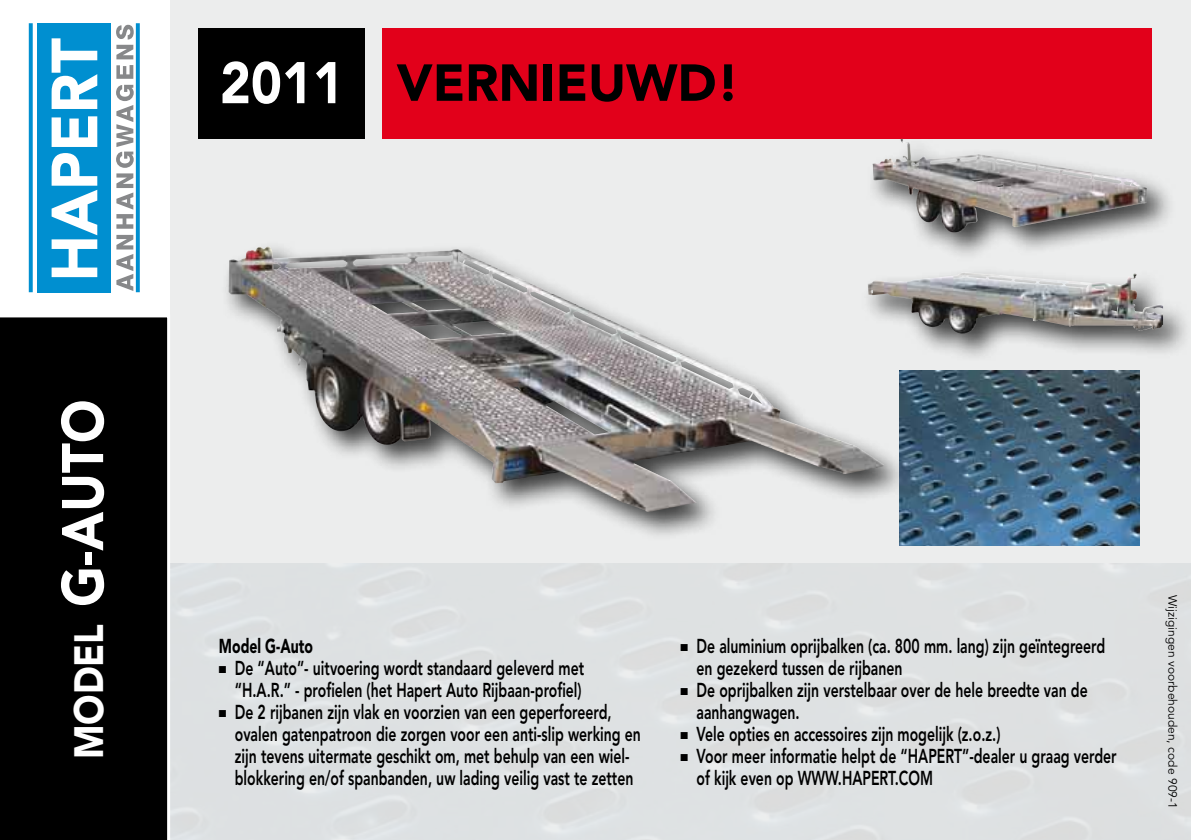
<style>
.page{position:relative;width:1191px;height:840px;background:#fff}
.page>*{position:absolute;margin:0;border:0;box-sizing:border-box;transform-origin:0 0}
.t1{font:900 58px "Avenir LT Std";color:#fff;scale:.9 1}
.t2{font:900 58px "Avenir LT Std";color:#fff;scale:.9 1}
.t3{font:900 51.4px "Avenir LT Std";color:#000}
.t4{font:800 20px/22px "Avenir LT Std";color:#000;scale:.7 1}
.t5{font:900 20px "Avenir LT Std";color:#000;scale:.7 1}
.t6{font:12px "Avenir LT Std";color:#000}
.s1{font-size:40.6px}
</style>
<div class="page">
<div style="left:170px;top:0;width:1021px;height:839px;background:linear-gradient(to right,#e3e5e6,#e1e3e4)"></div>
<div style="left:0;top:317px;width:168px;height:522px;background:#000"></div>
<div style="left:382px;top:28px;width:769px;height:110px;background:#e2001a"></div>
<div style="left:221px;top:240px;width:690px;height:301px;background:#000;opacity:.75"></div>
<img style="left:228px;top:246px;width:656px;height:266px">
<div style="left:866px;top:134px;width:310px;height:128px;background:#000;opacity:.75"></div>
<img style="left:872px;top:139px;width:274px;height:95px">
<div style="left:861px;top:265px;width:330px;height:98px;background:#000;opacity:.75"></div>
<img style="left:867px;top:272px;width:296px;height:65px">
<div style="left:198px;top:28px;width:167px;height:110px;background:#000"></div>
<div style="left:37px;top:23px;width:74px;height:269px;background:#008fd0"></div>
<svg style="left:52px;top:153px;width:45px;height:124px"></svg>
<svg style="left:52px;top:116px;width:45px;height:31px"></svg>
<svg style="left:52px;top:38px;width:45px;height:71px"></svg>
<svg style="left:29px;top:23px;width:4px;height:269px"></svg>
<svg style="left:136px;top:23px;width:4px;height:269px"></svg>
<svg style="left:116px;top:235px;width:17px;height:56px"></svg>
<svg style="left:116px;top:85px;width:18px;height:143px"></svg>
<svg style="left:116px;top:65px;width:17px;height:14px"></svg>
<svg style="left:116px;top:45px;width:17px;height:14px"></svg>
<svg style="left:116px;top:25px;width:18px;height:14px"></svg>
<img style="left:899px;top:370px;width:240px;height:175px">
<h1 class="t2" style="left:220px;top:48px;width:139px">2011</h1>
<h2 class="t3" style="left:396px;top:52px;width:344px">VERNIEUWD!</h2>
<h1 class="t1" style="left:48px;top:759px;width:401px;rotate:-90deg"><span class="s1">model</span> G-AUTO</h1>
<p class="t5" style="left:219px;top:633px;width:136px">Model G-Auto</p>
<p class="t4" style="left:219px;top:656px;width:523px;text-align:right">■ De “Auto”- uitvoering wordt standaard geleverd met “H.A.R.” - profielen (het Hapert Auto Rijbaan-profiel)</p>
<p class="t4" style="left:235px;top:700px;width:581px;text-indent:-16px">■ De 2 rijbanen zijn vlak en voorzien van een geperforeerd, ovalen gatenpatroon die zorgen voor een anti-slip werking en zijn tevens uitermate geschikt om, met behulp van een wiel&shy;blokkering en/of spanbanden, uw lading veilig vast te zetten</p>
<p class="t4" style="left:696px;top:634px;width:585px;text-indent:-16px">■ De aluminium oprijbalken (ca. 800 mm. lang) zijn geïntegreerd en gezekerd tussen de rijbanen</p>
<p class="t4" style="left:696px;top:678px;width:560px;text-indent:-16px">■ De oprijbalken zijn verstelbaar over de hele breedte van de aanhangwagen.</p>
<p class="t4" style="left:680px;top:722px;width:458px">■ Vele opties en accessoires zijn mogelijk (z.o.z.)</p>
<p class="t4" style="left:696px;top:744px;width:602px;text-indent:-16px">■ Voor meer informatie helpt de “HAPERT”-dealer u graag verder of kijk even op WWW.HAPERT.COM</p>
<p class="t6" style="left:1179px;top:594px;width:216px;rotate:90deg">Wijzigingen voorbehouden, code 909-1</p>
</div>
